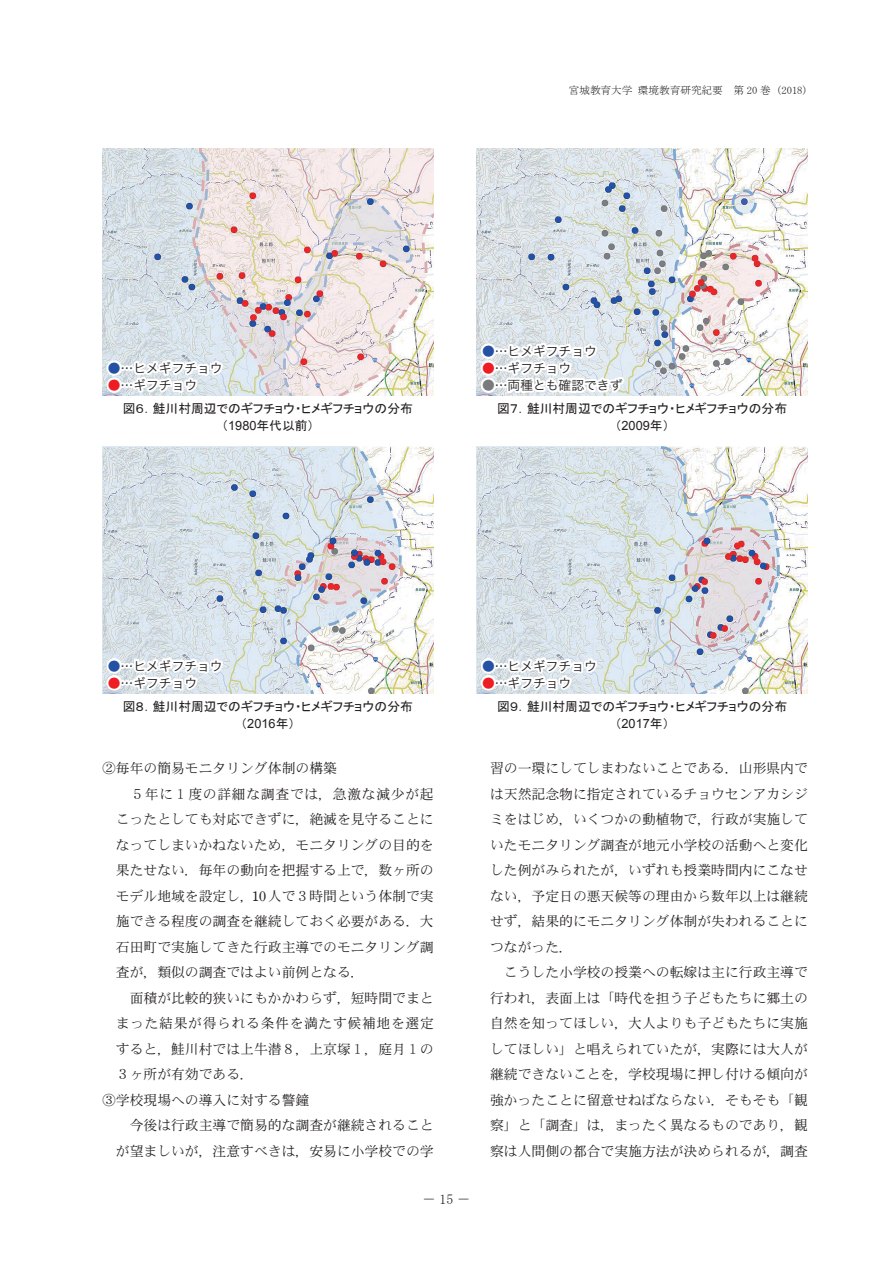
<style>
.page{position:relative;width:893px;height:1263px;background:#fff}
.page>*{position:absolute;margin:0;border:0;box-sizing:border-box;transform-origin:0 0}
._１字下げ{font:13.8px/25.5px "DFHS Mincho W3 WINP RKSJ H";color:#231f20;text-align:justify}
.本文{font:13.8px "DFHS Mincho W3 WINP RKSJ H";color:#231f20}
.t1{font:13.8px "MS Mincho";color:#231f20}
.キャプション{font:12.75px/17px "MS P Gothic";color:#231f20;text-align:center}
.t2{font:12.75px "Hira Kaku Std W3";color:#231f20}
.t3{font:10.65px "MS Mincho";color:#231f20}
.s1{color:#2451a3}
.s2{color:#ee1d23}
.s3{font-family:"Arial"}
.s4{color:#787a7d}
.s5{font-family:"Century Oldstyle BT"}
</style>
<div class="page">
<img style="left:102px;top:149px;width:332px;height:246px">
<svg style="left:103px;top:356px;width:123px;height:39px"></svg>
<img style="left:102px;top:446px;width:332px;height:247px">
<svg style="left:103px;top:654px;width:123px;height:39px"></svg>
<img style="left:476px;top:149px;width:332px;height:246px">
<svg style="left:477px;top:204px;width:151px;height:191px;background:#dbe2e6"></svg>
<img style="left:476px;top:446px;width:332px;height:247px">
<svg style="left:477px;top:654px;width:124px;height:39px"></svg>
<p class="t3" style="left:569px;top:85px;width:241px">宮城教育大学 環境教育研究紀要　第 20 巻 (2018)</p>
<p class="t2" style="left:108px;top:359px;width:116px"><span class="s1">●</span>…ヒメギフチョウ</p>
<p class="t2" style="left:108px;top:376px;width:91px"><span class="s2">●</span>…ギフチョウ</p>
<p class="キャプション" style="left:123px;top:400px;width:292px">図６．鮭川村周辺でのギフチョウ・ヒメギフチョウの分布（<span class="s3">1980</span>年代以前）</p>
<p class="t2" style="left:482px;top:342px;width:116px"><span class="s1">●</span>…ヒメギフチョウ</p>
<p class="t2" style="left:482px;top:359px;width:91px"><span class="s2">●</span>…ギフチョウ</p>
<p class="t2" style="left:482px;top:376px;width:142px"><span class="s4">●</span>…両種とも確認できず</p>
<p class="キャプション" style="left:497px;top:400px;width:292px">図７．鮭川村周辺でのギフチョウ・ヒメギフチョウの分布（<span class="s3">2009</span>年）</p>
<p class="t2" style="left:108px;top:656px;width:116px"><span class="s1">●</span>…ヒメギフチョウ</p>
<p class="t2" style="left:108px;top:673px;width:91px"><span class="s2">●</span>…ギフチョウ</p>
<p class="キャプション" style="left:123px;top:697px;width:292px">図８．鮭川村周辺でのギフチョウ・ヒメギフチョウの分布（<span class="s3">2016</span>年）</p>
<p class="本文" style="left:102px;top:761px;width:236px">②毎年の簡易モニタリング体制の構築</p>
<p class="_１字下げ" style="left:116px;top:781px;width:319px;text-indent:15px">５年に１度の詳細な調査では，急激な減少が起こったとしても対応できずに，絶滅を見守ることになってしまいかねないため，モニタリングの目的を果たせない．毎年の動向を把握する上で，数ヶ所のモデル地域を設定し，<span class="s5">10</span>人で３時間という体制で実施できる程度の調査を継続しておく必要がある．大石田町で実施してきた行政主導でのモニタリング調査が，類似の調査ではよい前例となる．</p>
<p class="_１字下げ" style="left:116px;top:985px;width:319px;text-indent:14px">面積が比較的狭いにもかかわらず，短時間でまとまった結果が得られる条件を満たす候補地を選定すると，鮭川村では上牛潜８，上京塚１，庭月１の３ヶ所が有効である．</p>
<p class="本文" style="left:102px;top:1093px;width:209px">③学校現場への導入に対する警鐘</p>
<p class="_１字下げ" style="left:116px;top:1112px;width:319px;text-align:right">今後は行政主導で簡易的な調査が継続されることが望ましいが，注意すべきは，安易に小学校での学</p>
<p class="t2" style="left:482px;top:656px;width:116px"><span class="s1">●</span>…ヒメギフチョウ</p>
<p class="t2" style="left:482px;top:673px;width:91px"><span class="s2">●</span>…ギフチョウ</p>
<p class="キャプション" style="left:497px;top:697px;width:292px">図９．鮭川村周辺でのギフチョウ・ヒメギフチョウの分布（<span class="s3">2017</span>年）</p>
<p class="_１字下げ" style="left:490px;top:755px;width:319px">習の一環にしてしまわないことである．山形県内では天然記念物に指定されているチョウセンアカシジミをはじめ，いくつかの動植物で，行政が実施していたモニタリング調査が地元小学校の活動へと変化した例がみられたが，いずれも授業時間内にこなせない，予定日の悪天候等の理由から数年以上は継続せず，結果的にモニタリング体制が失われることにつながった．</p>
<p class="_１字下げ" style="left:490px;top:959px;width:319px;text-indent:14px">こうした小学校の授業への転嫁は主に行政主導で行われ，表面上は「時代を担う子どもたちに郷土の自然を知ってほしい，大人よりも子どもたちに実施してほしい」と唱えられていたが，実際には大人が継続できないことを，学校現場に押し付ける傾向が強かったことに留意せねばならない．そもそも「観察」と「調査」は，まったく異なるものであり，観察は人間側の都合で実施方法が決められるが，調査</p>
<p class="t1" style="left:422px;top:1192px;width:50px">－15－</p>
</div>
